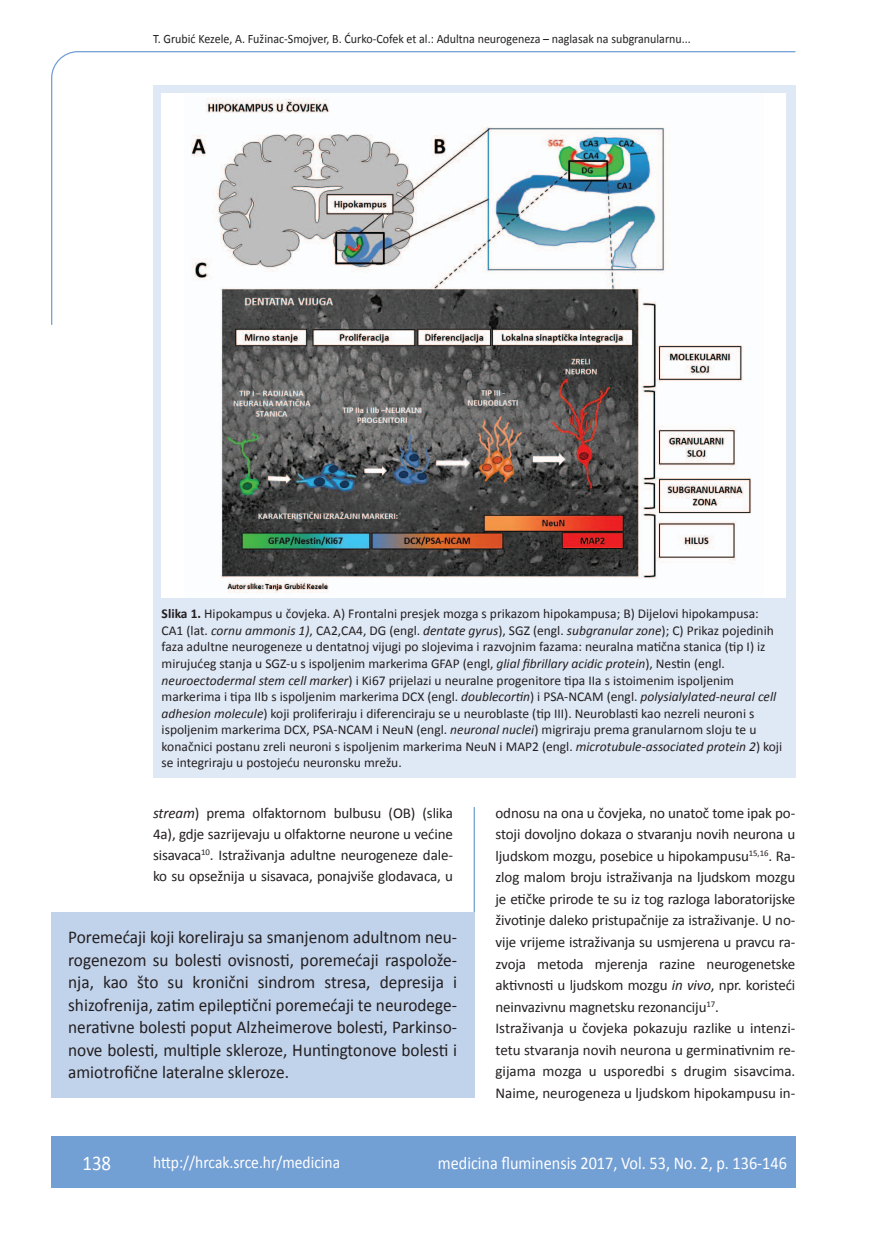
<style>
.page{position:relative;width:872px;height:1234px;background:#fff}
.page>*{position:absolute;margin:0;border:0;box-sizing:border-box;transform-origin:0 0}
.t1{font:21px "Calibri";color:#fff;scale:.9 1}
.t2{font:18px/22.5px "Calibri";color:#231f20;text-align:justify;scale:.96 1}
.t3{font:18px "Calibri";color:#fff;scale:.9 1}
.t4{font:17.25px "Calibri";color:#fff;scale:.9 1}
.t5{font:15px/21.6px "Calibri";letter-spacing:-.01em;color:#231f20;text-align:justify}
.t6{font:13.5px/16.5px "Calibri";color:#231f20}
.t7{font:12.75px "Calibri";color:#231f20;scale:.94 1}
.s1{font-weight:700}
.s2{font-style:italic}
</style>
<div class="page">
<svg style="left:51px;top:51px;width:745px;height:275px"></svg>
<hr style="left:473px;top:806px;width:2px;height:105px;background:#729fd4">
<div style="left:51px;top:1135px;width:744px;height:51px;background:#729fd4"></div>
<div style="left:51px;top:912px;width:423px;height:185px;background:#c1d2eb"></div>
<div style="left:153px;top:85px;width:642px;height:692px;background:#dfe8f5"></div>
<div style="left:162px;top:94px;width:624px;height:503px;background:#fff"></div>
<img style="left:191px;top:98px;width:561px;height:495px">
<p class="t7" style="left:153px;top:30px;width:573px">T. Grubić Kezele, A. Fužinac-Smojver, B. Ćurko-Cofek et al.: Adultna neurogeneza – naglasak na subgranularnu...</p>
<p class="t6" style="left:162px;top:605px;width:622px"><span class="s1">Slika 1.</span> Hipokampus u čovjeka. A) Frontalni presjek mozga s prikazom hipokampusa; B) Dijelovi hipokampusa:<br>CA1 (lat. <span class="s2">cornu ammonis 1)</span>, CA2,CA4, DG (engl. <span class="s2">dentate gyrus</span>), SGZ (engl. <span class="s2">subgranular zone</span>); C) Prikaz pojedinih faza adultne neurogeneze u dentatnoj vijugi po slojevima i razvojnim fazama: neuralna matična stanica (tip I) iz mirujućeg stanja u SGZ-u s ispoljenim markerima GFAP (engl, <span class="s2">glial fibrillary acidic protein</span>), Nestin (engl. <span class="s2">neuroectodermal stem cell marker</span>) i Ki67 prijelazi u neuralne progenitore tipa IIa s istoimenim ispoljenim markerima i tipa IIb s ispoljenim markerima DCX (engl. <span class="s2">doublecortin</span>) i PSA-NCAM (engl. <span class="s2">polysialylated-neural cell adhesion molecule</span>) koji proliferiraju i diferenciraju se u neuroblaste (tip III). Neuroblasti kao nezreli neuroni s ispoljenim markerima DCX, PSA-NCAM i NeuN (engl. <span class="s2">neuronal nuclei</span>) migriraju prema granularnom sloju te u konačnici postanu zreli neuroni s ispoljenim markerima NeuN i MAP2 (engl. <span class="s2">microtubule-associated protein 2</span>) koji se integriraju u postojeću neuronsku mrežu.</p>
<p class="t5" style="left:153px;top:801px;width:301px;line-height:21px"><span class="s2">stream</span>) prema olfaktornom bulbusu (OB) (slika 4a), gdje sazrijevaju u olfaktorne neurone u većine sisavaca<sup>10</sup>. Istraživanja adultne neurogeneze dale&shy;ko su opsežnija u sisavaca, ponajviše glodavaca, u</p>
<p class="t5" style="left:495px;top:801px;width:301px;text-align:left">odnosu na ona u čovjeka, no unatoč tome ipak po&shy;stoji dovoljno dokaza o stvaranju novih neurona u ljudskom mozgu, posebice u hipokampusu<sup>15,16</sup>. Ra&shy;zlog malom broju istraživanja na ljudskom mozgu je etičke prirode te su iz tog razloga laboratorijske životinje daleko pristupačnije za istraživanje. U no&shy;vije vrijeme istraživanja su usmjerena u pravcu ra&shy;zvoja metoda mjerenja razine neurogenetske aktivnosti u ljudskom mozgu <span class="s2">in vivo</span>, npr. koristeći neinvazivnu magnetsku rezonanciju<sup>17</sup>.<br>Istraživanja u čovjeka pokazuju razlike u intenzi&shy;tetu stvaranja novih neurona u germinativnim re&shy;gijama mozga u usporedbi s drugim sisavcima.<br>Naime, neurogeneza u ljudskom hipokampusu in-</p>
<p class="t2" style="left:68px;top:925px;width:407px">Poremećaji koji koreliraju sa smanjenom adultnom neu&shy;rogenezom su bolesti ovisnosti, poremećaji raspolože&shy;nja, kao što su kronični sindrom stresa, depresija i shizofrenija, zatim epileptični poremećaji te neurodege&shy;nerativne bolesti poput Alzheimerove bolesti, Parkinso&shy;nove bolesti, multiple skleroze, Huntingtonove bolesti i amiotrofične lateralne skleroze.</p>
<h1 class="t1" style="left:82px;top:1149px;width:33px">138</h1>
<p class="t4" style="left:153px;top:1150px;width:209px">http://hrcak.srce.hr/medicina</p>
<h2 class="t3" style="left:438px;top:1151px;width:389px">medicina fluminensis 2017, Vol. 53, No. 2, p. 136-146</h2>
</div>
